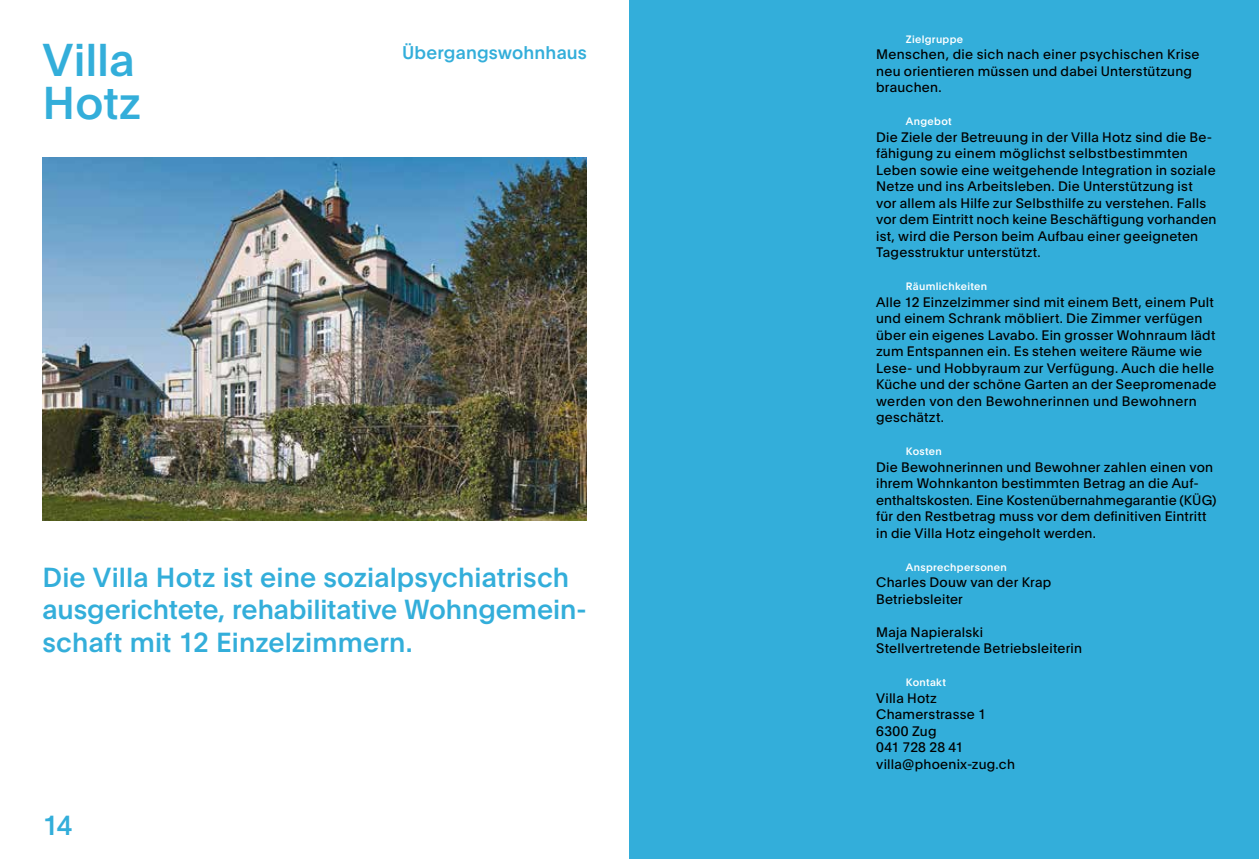
<style>
.page{position:relative;width:1259px;height:859px;background:#fff}
.page>*{position:absolute;margin:0;border:0;box-sizing:border-box;transform-origin:0 0}
.t1{font:500 45px/43.5px "Plain";color:#33aeda}
.t2{font:500 27px/32.4px "Plain";color:#33aeda}
.t3{font:500 18px "Plain";letter-spacing:.01em;color:#33aeda}
.t4{font:13.5px/16.5px "Plain";letter-spacing:.02em;color:#000}
.t5{font:500 10.5px "Plain";letter-spacing:.03em;color:#fff}
.s1{font-family:"Akkurat"}
</style>
<div class="page">
<div style="left:629px;top:0;width:630px;height:859px;background:#33aeda"></div>
<img style="left:43px;top:157px;width:544px;height:363px">
<h1 class="t1" style="left:43px;top:36px;width:100px">Villa<br>Hotz</h1>
<h3 class="t3" style="left:402px;top:40px;width:186px">Übergangswohnhaus</h3>
<h2 class="t2" style="left:43px;top:560px;width:546px">Die Villa Hotz ist eine sozialpsychiatrisch ausgerichtete, rehabilitative Wohngemein&shy;schaft mit 12 Einzelzimmern.</h2>
<h2 class="t2" style="left:43px;top:807px;width:32px">14</h2>
<p class="t5" style="left:906px;top:31px;width:59px">Zielgruppe</p>
<p class="t4" style="left:876px;top:45px;width:325px">Menschen, die sich nach einer psychischen Krise neu orientieren müssen und dabei Unterstützung brauchen.</p>
<p class="t5" style="left:906px;top:114px;width:47px">Angebot</p>
<p class="t4" style="left:876px;top:128px;width:342px">Die Ziele der Betreuung in der Villa Hotz sind die Be&shy;fähigung zu einem möglichst selbstbestimmten Leben sowie eine weitgehende Integration in soziale Netze und ins Arbeitsleben. Die Unterstützung ist<br>vor allem als Hilfe zur Selbsthilfe zu verstehen. Falls vor dem Eintritt noch keine Beschäftigung vorhanden ist, wird die Person beim Aufbau einer geeigneten Tagesstruktur unterstützt.</p>
<p class="t5" style="left:906px;top:279px;width:83px">Räumlichkeiten</p>
<p class="t4" style="left:876px;top:293px;width:342px">Alle 12 Einzelzimmer sind mit einem Bett, einem Pult und einem Schrank möbliert. Die Zimmer verfügen über ein eigenes Lavabo. Ein grosser Wohnraum lädt zum Entspannen ein. Es stehen weitere Räume wie Lese- und Hobbyraum zur Verfügung. Auch die helle Küche und der schöne Garten an der Seepromenade werden von den Bewohnerinnen und Bewohnern geschätzt.</p>
<p class="t5" style="left:906px;top:444px;width:37px">Kosten</p>
<p class="t4" style="left:876px;top:458px;width:342px">Die Bewohnerinnen und Bewohner zahlen einen von ihrem Wohnkanton bestimmten Betrag an die Auf&shy;enthaltskosten. Eine Kostenübernahmegarantie (KÜG) für den Restbetrag muss vor dem definitiven Eintritt in die Villa Hotz eingeholt werden.</p>
<p class="t5" style="left:906px;top:559px;width:102px">Ansprechpersonen</p>
<p class="t4" style="left:876px;top:573px;width:177px">Charles Douw van der Krap<br>Betriebsleiter</p>
<p class="t4" style="left:876px;top:623px;width:207px">Maja Napieralski<br>Stellvertretende Betriebsleiterin</p>
<p class="t5" style="left:906px;top:675px;width:42px">Kontakt</p>
<p class="t4" style="left:876px;top:689px;width:140px">Villa Hotz<br>Chamerstrasse 1<br>6300 Zug<br>041 728 28 41 villa<span class="s1">@</span>phoenix-zug.ch</p>
</div>
